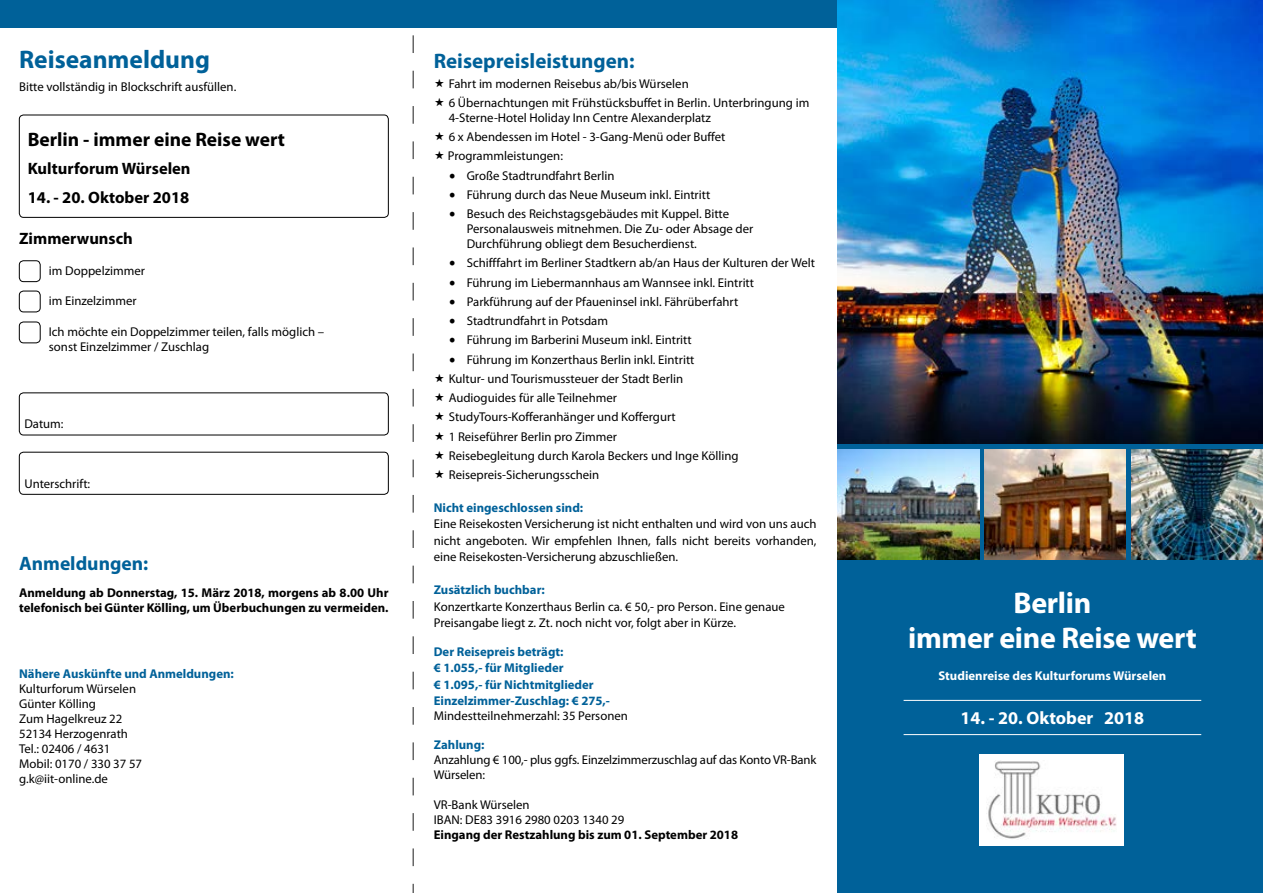
<style>
.page{position:relative;width:1263px;height:893px;background:#fff}
.page>*{position:absolute;margin:0;border:0;box-sizing:border-box;transform-origin:0 0}
.t1{font:700 30px/34.5px "Myriad Pro";letter-spacing:-.01em;color:#fff;text-align:center}
.t2{font:700 25.5px "Myriad Pro";color:#006199}
.t3{font:700 21px "Myriad Pro";color:#006199}
.t4{font:700 19.5px "Myriad Pro";color:#000}
.t5{font:700 19.5px "Myriad Pro";color:#006199}
.t6{font:700 18px "Myriad Pro";color:#fff}
.t7{font:700 16.5px "Myriad Pro";color:#000}
.t8{font:12.75px/15px "Myriad Pro";color:#000}
.t9{font:700 12.75px/16.5px "Myriad Pro";color:#006199}
.t10{font:700 12.75px/15px "Myriad Pro";color:#000}
.t11{font:700 12.75px "Myriad Pro";color:#fff}
.s1{font-family:"Minion Pro";font-size:18px}
</style>
<div class="page">
<svg style="left:412px;top:35px;width:2px;height:858px"></svg>
<div style="left:838px;top:353px;width:425px;height:540px;background:#006199"></div>
<div style="left:19px;top:115px;width:369px;height:103px;border:1px solid #000;border-radius:4px"></div>
<div style="left:0;top:0;width:838px;height:28px;background:#006199"></div>
<div style="left:19px;top:261px;width:21px;height:21px;border:1px solid #000;border-radius:4px"></div>
<div style="left:19px;top:291px;width:21px;height:21px;border:1px solid #000;border-radius:4px"></div>
<div style="left:19px;top:322px;width:21px;height:21px;border:1px solid #000;border-radius:4px"></div>
<div style="left:19px;top:393px;width:369px;height:42px;border:1px solid #000;border-radius:4px"></div>
<div style="left:19px;top:452px;width:369px;height:42px;border:1px solid #000;border-radius:4px"></div>
<hr style="left:903px;top:700px;width:298px;height:1px;background:#fff">
<hr style="left:903px;top:734px;width:298px;height:1px;background:#fff">
<img style="left:837px;top:0;width:426px;height:444px">
<img style="left:838px;top:449px;width:141px;height:111px">
<img style="left:984px;top:449px;width:142px;height:111px">
<img style="left:1131px;top:449px;width:132px;height:111px">
<div style="left:979px;top:754px;width:145px;height:92px;background:#fff"></div>
<img style="left:987px;top:761px;width:130px;height:79px">
<h2 class="t2" style="left:19px;top:43px;width:192px">Reiseanmeldung</h2>
<p class="t8" style="left:19px;top:79px;width:219px">Bitte vollständig in Blockschrift ausfüllen.</p>
<h3 class="t4" style="left:28px;top:127px;width:259px">Berlin - immer eine Reise wert</h3>
<p class="t7" style="left:28px;top:157px;width:164px">Kulturforum Würselen</p>
<p class="t7" style="left:28px;top:186px;width:163px">14. - 20. Oktober 2018</p>
<p class="t7" style="left:19px;top:227px;width:115px">Zimmerwunsch</p>
<p class="t8" style="left:49px;top:263px;width:98px">im Doppelzimmer</p>
<p class="t8" style="left:49px;top:293px;width:89px">im Einzelzimmer</p>
<p class="t8" style="left:49px;top:324px;width:277px">Ich möchte ein Doppelzimmer teilen, falls möglich – sonst Einzelzimmer / Zuschlag</p>
<p class="t8" style="left:24px;top:416px;width:41px">Datum:</p>
<p class="t8" style="left:24px;top:476px;width:67px">Unterschrift:</p>
<h3 class="t5" style="left:19px;top:551px;width:131px">Anmeldungen:</h3>
<p class="t10" style="left:19px;top:584px;width:371px">Anmeldung ab Donnerstag, 15. März 2018, morgens ab 8.00 Uhr telefonisch bei Günter Kölling, um Überbuchungen zu vermeiden.</p>
<p class="t9" style="left:19px;top:665px;width:216px">Nähere Auskünfte und Anmeldungen:</p>
<p class="t8" style="left:19px;top:681px;width:125px">Kulturforum Würselen<br>Günter Kölling<br>Zum Hagelkreuz 22<br>52134 Herzogenrath<br>Tel.: 02406 / 4631<br>Mobil: 0170 / 330 37 57 g.k@iit-online.de</p>
<h3 class="t3" style="left:434px;top:48px;width:202px">Reisepreisleistungen:</h3>
<p class="t8" style="left:449px;top:74px;width:362px;line-height:19.2px">Fahrt im modernen Reisebus ab/bis Würselen<br>6 Übernachtungen mit Frühstücksbuffet in Berlin. Unterbringung im</p>
<p class="t8" style="left:448px;top:108px;width:279px;line-height:19.2px">4-Sterne-Hotel Holiday Inn Centre Alexanderplatz<br>6 x Abendessen im Hotel - 3-Gang-Menü oder Buffet<br>Programmleistungen:</p>
<p class="t8" style="left:449px;top:168px;width:167px"><span class="s1">•</span> Große Stadtrundfahrt Berlin</p>
<p class="t8" style="left:449px;top:187px;width:263px"><span class="s1">•</span> Führung durch das Neue Museum inkl. Eintritt</p>
<p class="t8" style="left:467px;top:206px;width:288px;text-indent:-18px"><span class="s1">•</span> Besuch des Reichstagsgebäudes mit Kuppel. Bitte<br>Personalausweis mitnehmen. Die Zu- oder Absage der<br>Durchführung obliegt dem Besucherdienst.</p>
<p class="t8" style="left:449px;top:255px;width:368px"><span class="s1">•</span> Schifffahrt im Berliner Stadtkern ab/an Haus der Kulturen der Welt</p>
<p class="t8" style="left:449px;top:275px;width:307px"><span class="s1">•</span> Führung im Liebermannhaus am Wannsee inkl. Eintritt</p>
<p class="t8" style="left:449px;top:294px;width:291px"><span class="s1">•</span> Parkführung auf der Pfaueninsel inkl. Fährüberfahrt</p>
<p class="t8" style="left:449px;top:313px;width:161px"><span class="s1">•</span> Stadtrundfahrt in Potsdam</p>
<p class="t8" style="left:449px;top:332px;width:244px"><span class="s1">•</span> Führung im Barberini Museum inkl. Eintritt</p>
<p class="t8" style="left:449px;top:350px;width:291px;line-height:19.2px"><span class="s1">•</span> Führung im Konzerthaus Berlin inkl. Eintritt<br>Kultur- und Tourismussteuer der Stadt Berlin Audioguides für alle Teilnehmer StudyTours-Kofferanhänger und Koffergurt<br>1 Reiseführer Berlin pro Zimmer<br>Reisebegleitung durch Karola Beckers und Inge Kölling Reisepreis-Sicherungsschein</p>
<p class="t9" style="left:434px;top:499px;width:151px">Nicht eingeschlossen sind:</p>
<p class="t8" style="left:434px;top:516px;width:384px;line-height:16.5px;text-align:justify">Eine Reisekosten Versicherung ist nicht enthalten und wird von uns auch nicht angeboten. Wir empfehlen Ihnen, falls nicht bereits vorhanden, eine Reisekosten-Versicherung abzuschließen.</p>
<p class="t9" style="left:434px;top:581px;width:113px">Zusätzlich buchbar:</p>
<p class="t8" style="left:434px;top:598px;width:353px;line-height:16.5px">Konzertkarte Konzerthaus Berlin ca. € 50,- pro Person. Eine genaue<br>Preisangabe liegt z. Zt. noch nicht vor, folgt aber in Kürze.</p>
<p class="t9" style="left:434px;top:643px;width:178px">Der Reisepreis beträgt:<br>€ 1.055,- für Mitglieder<br>€ 1.095,- für Nichtmitglieder<br>Einzelzimmer-Zuschlag: € 275,-</p>
<p class="t8" style="left:434px;top:708px;width:196px">Mindestteilnehmerzahl: 35 Personen</p>
<p class="t9" style="left:434px;top:736px;width:52px">Zahlung:</p>
<p class="t8" style="left:434px;top:752px;width:384px">Anzahlung € 100,- plus ggfs. Einzelzimmerzuschlag auf das Konto VR-Bank<br>Würselen:</p>
<p class="t8" style="left:434px;top:797px;width:192px">VR-Bank Würselen<br>IBAN: DE83 3916 2980 0203 1340 29</p>
<p class="t10" style="left:434px;top:826px;width:306px">Eingang der Restzahlung bis zum 01. September 2018</p>
<h1 class="t1" style="left:908px;top:585px;width:290px">Berlin<br>immer eine Reise wert</h1>
<p class="t11" style="left:938px;top:667px;width:229px">Studienreise des Kulturforums Würselen</p>
<h3 class="t6" style="left:960px;top:706px;width:185px">14. - 20. Oktober 2018</h3>
</div>
